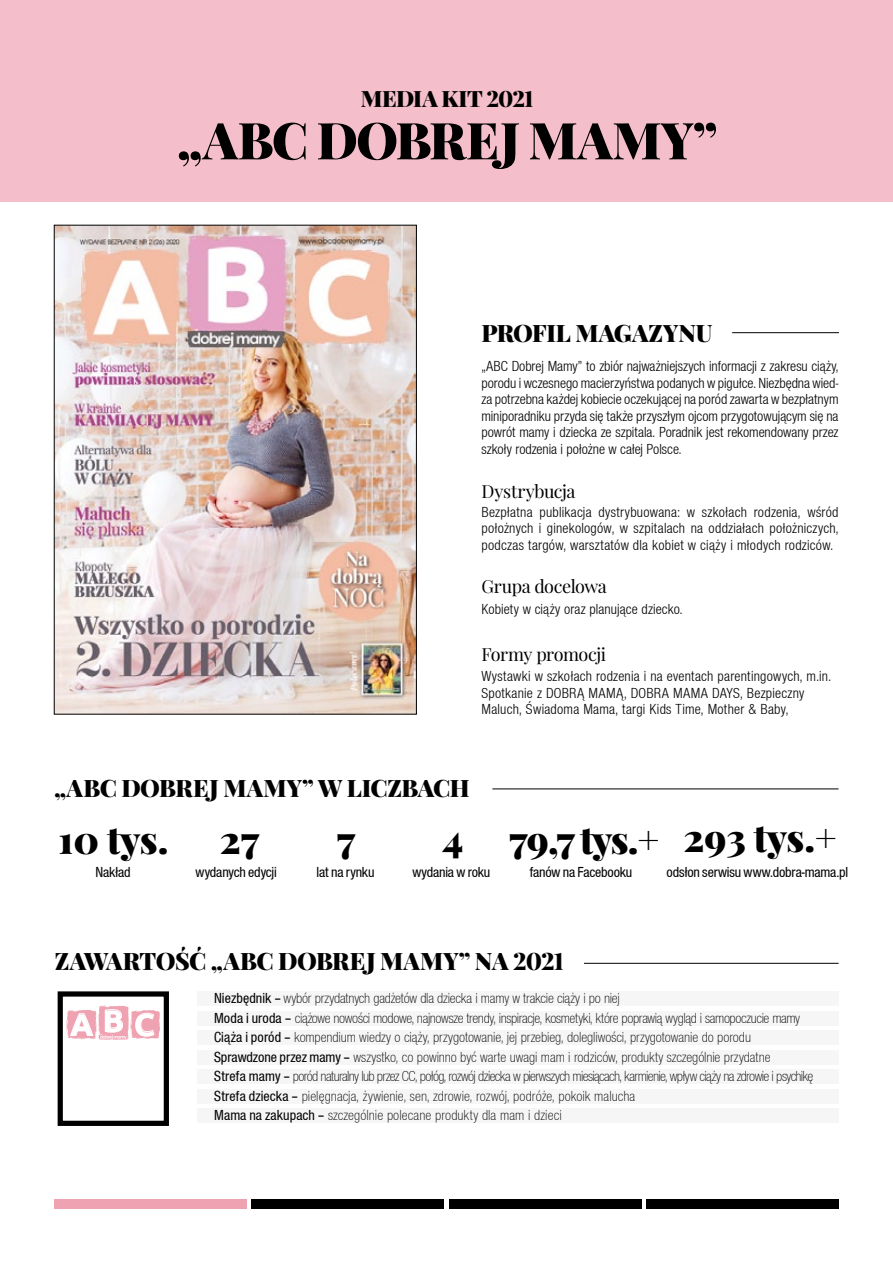
<style>
.page{position:relative;width:893px;height:1263px;background:#fff}
.page>*{position:absolute;margin:0;border:0;box-sizing:border-box;transform-origin:0 0}
.t1{font:900 51px "Playfair Display";letter-spacing:-.01em;color:#000}
.t2{font:900 38.1px "Playfair Display";color:#000}
.t3{font:700 31.35px "Ubuntu";color:#fff}
.t4{font:900 24px "Playfair Display";letter-spacing:-.02em;color:#000}
.t5{font:900 22.5px "Playfair Display";letter-spacing:-.035em;color:#000}
.t6{font:18px "Playfair Display";letter-spacing:-.025em;color:#000}
.t7{font:condensed 15px/16.5px "Nimbus San Nov TEE";letter-spacing:.015em;color:#000;text-align:justify}
.t8{font:15px/19.5px "Nimbus San Nov TEE Ligh Cond";letter-spacing:-.01em;color:#000}
.t9{font:500 condensed 15px "Nimbus San Nov TEE";letter-spacing:-.01em;color:#000}
.s1{font-family:"Nimbus San Nov TEE";font-weight:500;font-stretch:condensed}
</style>
<div class="page">
<div style="left:0;top:0;width:893px;height:202px;background:#f4bfca"></div>
<img style="left:56px;top:227px;width:359px;height:485px">
<hr style="left:732px;top:332px;width:107px;height:1px;background:#000">
<div style="left:54px;top:1200px;width:192px;height:9px;background:#efa3b2"></div>
<div style="left:449px;top:1200px;width:192px;height:9px;background:#000"></div>
<div style="left:251px;top:1200px;width:193px;height:9px;background:#000"></div>
<div style="left:646px;top:1200px;width:193px;height:9px;background:#000"></div>
<hr style="left:492px;top:789px;width:347px;height:1px;background:#000">
<hr style="left:584px;top:963px;width:255px;height:1px;background:#000">
<div style="left:197px;top:991px;width:642px;height:15px;background:#f6f6f6"></div>
<div style="left:197px;top:1108px;width:642px;height:15px;background:#f6f6f6"></div>
<div style="left:197px;top:1050px;width:642px;height:15px;background:#f6f6f6"></div>
<div style="left:197px;top:1030px;width:642px;height:15px;background:#f6f6f6"></div>
<div style="left:197px;top:1089px;width:642px;height:15px;background:#f6f6f6"></div>
<div style="left:197px;top:1011px;width:642px;height:15px;background:#f6f6f6"></div>
<div style="left:197px;top:1069px;width:642px;height:15px;background:#f6f6f6"></div>
<div style="left:58px;top:991px;width:111px;height:135px;border:5px solid #000"></div>
<svg style="left:67px;top:1005px;width:93px;height:35px"></svg>
<h3 class="t5" style="left:361px;top:84px;width:174px">MEDIA KIT 2021</h3>
<h1 class="t1" style="left:177px;top:107px;width:62px">„ABC</h1>
<h1 class="t1" style="left:317px;top:107px;width:403px">DOBREJ MAMY”</h1>
<h3 class="t4" style="left:481px;top:318px;width:233px">PROFIL MAGAZYNU</h3>
<p class="t7" style="left:481px;top:358px;width:359px">„ABC Dobrej Mamy” to zbiór najważniejszych informacji z zakresu ciąży, porodu i wczesnego macierzyństwa podanych w pigułce. Niezbędna wied&shy;za potrzebna każdej kobiecie oczekującej na poród zawarta w bezpłatnym miniporadniku przyda się także przyszłym ojcom przygotowującym się na powrót mamy i dziecka ze szpitala. Poradnik jest rekomendowany przez szkoły rodzenia i położne w całej Polsce.</p>
<p class="t6" style="left:481px;top:480px;width:95px">Dystrybucja</p>
<p class="t7" style="left:481px;top:504px;width:359px">Bezpłatna publikacja dystrybuowana: w szkołach rodzenia, wśród położnych i ginekologów, w szpitalach na oddziałach położniczych, podczas targów, warsztatów dla kobiet w ciąży i młodych rodziców.</p>
<p class="t6" style="left:481px;top:575px;width:127px">Grupa docelowa</p>
<p class="t7" style="left:481px;top:600px;width:202px">Kobiety w ciąży oraz planujące dziecko.</p>
<p class="t6" style="left:481px;top:643px;width:126px">Formy promocji</p>
<p class="t7" style="left:481px;top:668px;width:351px;text-align:left">Wystawki w szkołach rodzenia i na eventach parentingowych, m.in.<br>Spotkanie z DOBRĄ MAMĄ, DOBRA MAMA DAYS, Bezpieczny<br>Maluch, Świadoma Mama, targi Kids Time, Mother &amp; Baby,</p>
<h3 class="t4" style="left:54px;top:772px;width:31px">„ABC</h3>
<h3 class="t4" style="left:121px;top:772px;width:350px">DOBREJ MAMY” W LICZBACH</h3>
<h2 class="t2" style="left:58px;top:815px;width:112px">10 TYS.</h2>
<p class="t9" style="left:95px;top:863px;width:37px">Nakład</p>
<h2 class="t2" style="left:443px;top:814px;width:22px">4</h2>
<p class="t9" style="left:412px;top:863px;width:79px">wydania w roku</p>
<h2 class="t2" style="left:220px;top:815px;width:41px">27</h2>
<p class="t9" style="left:196px;top:863px;width:83px">wydanych edycji</p>
<h2 class="t2" style="left:337px;top:815px;width:20px">7</h2>
<p class="t9" style="left:317px;top:863px;width:59px">lat na rynku</p>
<h2 class="t2" style="left:509px;top:815px;width:152px">79,7 TYS.+</h2>
<p class="t9" style="left:530px;top:863px;width:104px">fanów na Facebooku</p>
<h2 class="t2" style="left:683px;top:813px;width:155px">293 TYS.+</h2>
<p class="t9" style="left:666px;top:863px;width:183px">odsłon serwisu www.dobra-mama.pl</p>
<h3 class="t4" style="left:55px;top:946px;width:186px">ZAWARTOŚĆ „ABC</h3>
<h3 class="t4" style="left:278px;top:946px;width:287px">DOBREJ MAMY” NA 2021</h3>
<p class="t8" style="left:214px;top:989px;width:601px"><span class="s1">Niezbędnik –</span> wybór przydatnych gadżetów dla dziecka i mamy w trakcie ciąży i po niej<br><span class="s1">Moda i uroda –</span> ciążowe nowości modowe, najnowsze trendy, inspiracje, kosmetyki, które poprawią wygląd i samopoczucie mamy <span class="s1">Ciąża i poród –</span> kompendium wiedzy o ciąży, przygotowanie, jej przebieg, dolegliwości, przygotowanie do porodu <span class="s1">Sprawdzone przez mamy –</span> wszystko, co powinno być warte uwagi mam i rodziców, produkty szczególnie przydatne<br><span class="s1">Strefa mamy –</span> poród naturalny lub przez CC, połóg, rozwój dziecka w pierwszych miesiącach, karmienie, wpływ ciąży na zdrowie i psychikę <span class="s1">Strefa dziecka –</span> pielęgnacja, żywienie, sen, zdrowie, rozwój, podróże, pokoik malucha<br><span class="s1">Mama na zakupach –</span> szczególnie polecane produkty dla mam i dzieci</p>
<h3 class="t3" style="left:70px;top:1005px;width:86px">ABC</h3>
</div>
